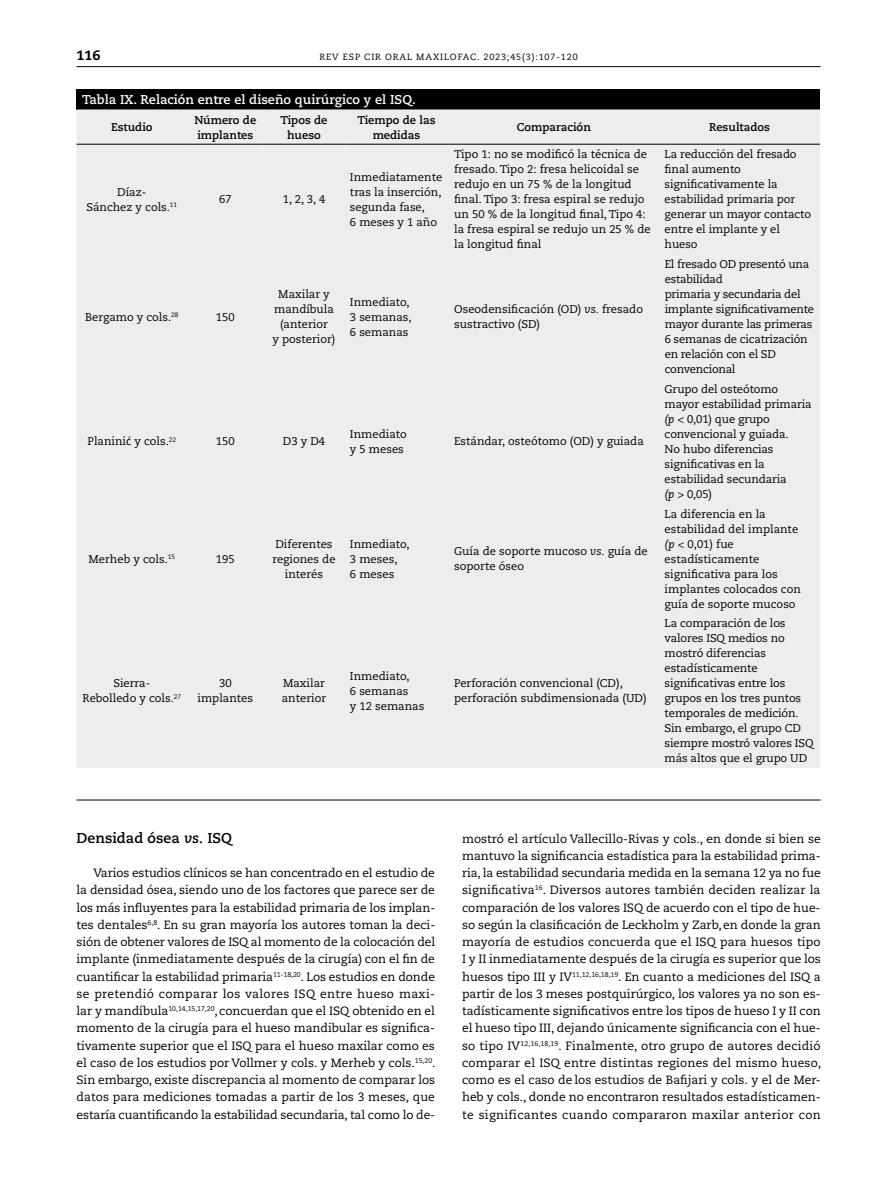
<style>
.page{position:relative;width:893px;height:1191px;background:#fff}
.page>*{position:absolute;margin:0;border:0;box-sizing:border-box;transform-origin:0 0}
.t1{font:700 14.25px "Caecilia LT Std";color:#000}
.t2{font:800 13.5px "Caecilia LT Std";color:#000}
.t3{font:700 12.75px "Caecilia LT Std";color:#fff}
.t4{font:12px/17.2px "Caecilia LT Std";color:#000;text-align:justify}
.t5{font:11.25px/15px "Caecilia LT Std";color:#000}
.t6{font:11.25px/15px "Caecilia LT Std";letter-spacing:-.02em;color:#000}
.t7{font:700 11.25px/15px "Caecilia LT Std";color:#000;text-align:center}
.t8{font:9px "Caecilia LT Std";letter-spacing:.095em;color:#000}
.s1{font-style:italic}
.s2{font-family:"Calibri";font-size:12.3px}
</style>
<div class="page">
<hr style="left:77px;top:66px;width:744px;height:1px;background:#000">
<div style="left:77px;top:89px;width:743px;height:20px;background:#000"></div>
<div style="left:77px;top:109px;width:743px;height:659px;background:#eceded"></div>
<hr style="left:77px;top:144px;width:110px;height:1px;background:#000">
<hr style="left:187px;top:144px;width:77px;height:1px;background:#000">
<hr style="left:264px;top:144px;width:80px;height:1px;background:#000">
<hr style="left:344px;top:144px;width:105px;height:1px;background:#000">
<hr style="left:449px;top:144px;width:210px;height:1px;background:#000">
<hr style="left:659px;top:144px;width:161px;height:1px;background:#000">
<hr style="left:77px;top:799px;width:744px;height:1px;background:#000">
<p class="t2" style="left:77px;top:47px;width:25px">116</p>
<p class="t8" style="left:319px;top:52px;width:260px">REV ESP CIR ORAL MAXILOFAC. 2023;45(3):107-120</p>
<p class="t3" style="left:82px;top:92px;width:335px">Tabla IX. Relación entre el diseño quirúrgico y el ISQ.</p>
<p class="t7" style="left:111px;top:120px;width:43px">Estudio</p>
<p class="t7" style="left:194px;top:112px;width:63px;text-align:left">Número de implantes</p>
<p class="t7" style="left:280px;top:112px;width:49px">Tipos de hueso</p>
<p class="t7" style="left:357px;top:112px;width:80px">Tiempo de las medidas</p>
<p class="t7" style="left:517px;top:120px;width:75px">Comparación</p>
<p class="t7" style="left:709px;top:120px;width:62px">Resultados</p>
<p class="t5" style="left:86px;top:185px;width:92px;text-align:center">Díaz-<br>Sánchez y cols.<sup>11</sup></p>
<p class="t5" style="left:219px;top:192px;width:14px">67</p>
<p class="t5" style="left:283px;top:192px;width:44px">1, 2, 3, 4</p>
<p class="t5" style="left:350px;top:170px;width:94px">Inmediatamente tras la inserción, segunda fase,<br>6 meses y 1 año</p>
<p class="t5" style="left:454px;top:147px;width:198px">Tipo 1: no se modificó la técnica de fresado. Tipo 2: fresa helicoidal se redujo en un 75 % de la longitud final. Tipo 3: fresa espiral se redujo un 50 % de la longitud final, Tipo 4: la fresa espiral se redujo un 25 % de la longitud final</p>
<p class="t5" style="left:665px;top:147px;width:148px">La reducción del fresado final aumento significativamente la estabilidad primaria por generar un mayor contacto entre el implante y el hueso</p>
<p class="t5" style="left:85px;top:309px;width:95px">Bergamo y cols.<sup>28</sup></p>
<p class="t5" style="left:216px;top:309px;width:20px">150</p>
<p class="t5" style="left:273px;top:287px;width:64px;text-align:center">Maxilar y mandíbula (anterior<br>y posterior)</p>
<p class="t5" style="left:350px;top:294px;width:63px">Inmediato,<br>3 semanas,<br>6 semanas</p>
<p class="t5" style="left:454px;top:302px;width:190px">Oseodensificación (OD) <span class="s1">vs.</span> fresado sustractivo (SD)</p>
<p class="t5" style="left:88px;top:434px;width:90px">Planini<span class="s2">ć</span> y cols.<sup>22</sup></p>
<p class="t5" style="left:216px;top:434px;width:20px">150</p>
<p class="t5" style="left:283px;top:434px;width:44px">D3 y D4</p>
<p class="t5" style="left:350px;top:427px;width:58px">Inmediato y 5 meses</p>
<p class="t5" style="left:454px;top:434px;width:191px">Estándar, osteótomo (OD) y guiada</p>
<p class="t5" style="left:89px;top:551px;width:88px">Merheb y cols.<sup>15</sup></p>
<p class="t5" style="left:216px;top:551px;width:20px">195</p>
<p class="t5" style="left:272px;top:536px;width:65px;text-align:center">Diferentes regiones de interés</p>
<p class="t5" style="left:350px;top:536px;width:61px">Inmediato,<br>3 meses,<br>6 meses</p>
<p class="t5" style="left:454px;top:544px;width:195px">Guía de soporte mucoso <span class="s1">vs.</span> guía de soporte óseo</p>
<p class="t5" style="left:82px;top:676px;width:100px;text-align:center">Sierra-<br>Rebolledo y cols.<sup>27</sup></p>
<p class="t5" style="left:198px;top:676px;width:57px;text-align:center">30 implantes</p>
<p class="t5" style="left:282px;top:676px;width:46px">Maxilar anterior</p>
<p class="t5" style="left:350px;top:668px;width:76px">Inmediato,<br>6 semanas<br>y 12 semanas</p>
<p class="t5" style="left:454px;top:676px;width:194px">Perforación convencional (CD), perforación subdimensionada (UD)</p>
<p class="t6" style="left:665px;top:257px;width:151px">El fresado OD presentó una estabilidad<br>primaria y secundaria del implante significativamente mayor durante las primeras<br>6 semanas de cicatrización en relación con el SD convencional</p>
<p class="t5" style="left:665px;top:382px;width:148px">Grupo del osteótomo mayor estabilidad primaria <span class="s1">(p</span> &lt; 0,01) que grupo convencional y guiada.<br>No hubo diferencias significativas en la estabilidad secundaria<br><span class="s1">(p</span> &gt; 0,05)</p>
<p class="t5" style="left:665px;top:506px;width:138px">La diferencia en la estabilidad del implante <span class="s1">(p</span> &lt; 0,01) fue estadísticamente significativa para los implantes colocados con guía de soporte mucoso</p>
<p class="t5" style="left:665px;top:616px;width:151px">La comparación de los valores ISQ medios no mostró diferencias estadísticamente significativas entre los grupos en los tres puntos temporales de medición.<br>Sin embargo, el grupo CD siempre mostró valores ISQ más altos que el grupo UD</p>
<p class="t1" style="left:77px;top:829px;width:157px">Densidad ósea <span class="s1">vs.</span> ISQ</p>
<p class="t4" style="left:77px;top:864px;width:360px;text-indent:17px">Varios estudios clínicos se han concentrado en el estudio de la densidad ósea, siendo uno de los factores que parece ser de los más influyentes para la estabilidad primaria de los implan&shy;tes dentales<sup>6,8</sup>. En su gran mayoría los autores toman la deci&shy;sión de obtener valores de ISQ al momento de la colocación del implante (inmediatamente después de la cirugía) con el fin de cuantificar la estabilidad primaria<sup>11-18,20</sup>. Los estudios en donde se pretendió comparar los valores ISQ entre hueso maxi&shy;lar y mandíbula<sup>10,14,15,17,20</sup>,concuerdan que el ISQ obtenido en el momento de la cirugía para el hueso mandibular es significa&shy;tivamente superior que el ISQ para el hueso maxilar como es el caso de los estudios por Vollmer y cols. y Merheb y cols.<sup>15,20</sup>.<br>Sin embargo, existe discrepancia al momento de comparar los datos para mediciones tomadas a partir de los 3 meses, que estaría cuantificando la estabilidad secundaria, tal como lo de-</p>
<p class="t4" style="left:462px;top:830px;width:360px">mostró el artículo Vallecillo-Rivas y cols., en donde si bien se mantuvo la significancia estadística para la estabilidad prima&shy;ria, la estabilidad secundaria medida en la semana 12 ya no fue significativa<sup>16</sup>. Diversos autores también deciden realizar la comparación de los valores ISQ de acuerdo con el tipo de hue&shy;so según la clasificación de Leckholm y Zarb,en donde la gran mayoría de estudios concuerda que el ISQ para huesos tipo I y II inmediatamente después de la cirugía es superior que los huesos tipo III y IV<sup>11,12,16,18,19</sup>. En cuanto a mediciones del ISQ a partir de los 3 meses postquirúrgico, los valores ya no son es&shy;tadísticamente significativos entre los tipos de hueso I y II con el hueso tipo III, dejando únicamente significancia con el hue&shy;so tipo IV<sup>12,16,18,19</sup>. Finalmente, otro grupo de autores decidió comparar el ISQ entre distintas regiones del mismo hueso, como es el caso de los estudios de Bafijari y cols. y el de Mer&shy;heb y cols., donde no encontraron resultados estadísticamen&shy;te significantes cuando compararon maxilar anterior con</p>
</div>
